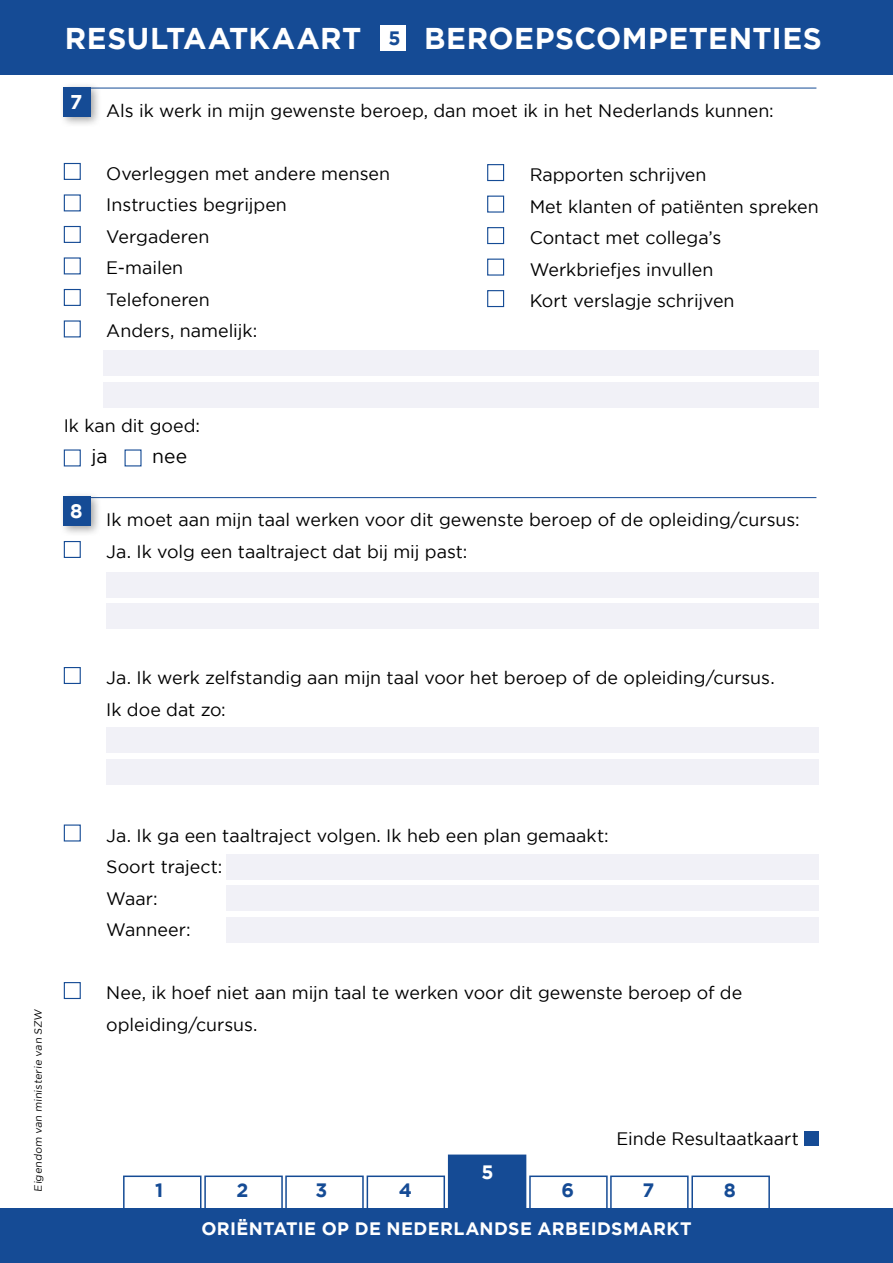
<style>
.page{position:relative;width:893px;height:1263px;background:#fff}
.page>*{position:absolute;margin:0;border:0;box-sizing:border-box;transform-origin:0 0}
.t1{font:700 30px "Gotham";letter-spacing:.015em;color:#fff}
.t2{font:19.5px "Gotham";color:#000}
.t3{font:700 19.35px "Gotham";color:#154b95}
.t4{font:700 19.35px "Gotham";color:#fff}
.t5{font:18px/31.5px "Gotham";color:#000}
.t6{font:700 18px "Gotham";letter-spacing:.02em;color:#fff}
.t7{font:10.5px "Gotham";color:#000}
</style>
<div class="page">
<div style="left:103px;top:350px;width:716px;height:26px;background:#f1f1f7"></div>
<div style="left:103px;top:382px;width:716px;height:25px;background:#f1f1f7"></div>
<div style="left:106px;top:572px;width:713px;height:25px;background:#f1f1f7"></div>
<div style="left:106px;top:603px;width:713px;height:26px;background:#f1f1f7"></div>
<div style="left:106px;top:728px;width:713px;height:25px;background:#f1f1f7"></div>
<div style="left:227px;top:854px;width:592px;height:25px;background:#f1f1f7"></div>
<div style="left:227px;top:885px;width:592px;height:26px;background:#f1f1f7"></div>
<div style="left:227px;top:917px;width:592px;height:25px;background:#f1f1f7"></div>
<div style="left:106px;top:759px;width:713px;height:25px;background:#f1f1f7"></div>
<div style="left:204px;top:1175px;width:79px;height:51px;border:2px solid #154b95"></div>
<div style="left:285px;top:1175px;width:79px;height:51px;border:2px solid #154b95"></div>
<div style="left:367px;top:1175px;width:78px;height:51px;border:2px solid #154b95"></div>
<div style="left:529px;top:1175px;width:79px;height:51px;border:2px solid #154b95"></div>
<div style="left:610px;top:1175px;width:79px;height:51px;border:2px solid #154b95"></div>
<div style="left:691px;top:1175px;width:79px;height:51px;border:2px solid #154b95"></div>
<div style="left:448px;top:1154px;width:78px;height:72px;background:#154b95;border:2px solid #154b95"></div>
<div style="left:123px;top:1175px;width:78px;height:51px;border:2px solid #154b95"></div>
<div style="left:804px;top:1131px;width:15px;height:14px;background:#154b95"></div>
<div style="left:0;top:1209px;width:893px;height:54px;background:#154b95"></div>
<div style="left:0;top:0;width:893px;height:74px;background:#154b95"></div>
<div style="left:381px;top:26px;width:25px;height:25px;background:#fff"></div>
<hr style="left:64px;top:88px;width:752px;height:1px;background:#154b95">
<div style="left:59px;top:82px;width:44px;height:46px;background:#000;opacity:.35"></div>
<div style="left:64px;top:87px;width:27px;height:30px;background:#154b95"></div>
<div style="left:64px;top:163px;width:17px;height:17px;border:1px solid #154b95"></div>
<div style="left:64px;top:194px;width:17px;height:17px;border:1px solid #154b95"></div>
<div style="left:64px;top:226px;width:17px;height:17px;border:1px solid #154b95"></div>
<div style="left:64px;top:257px;width:17px;height:17px;border:1px solid #154b95"></div>
<div style="left:64px;top:289px;width:17px;height:17px;border:1px solid #154b95"></div>
<div style="left:64px;top:320px;width:17px;height:17px;border:1px solid #154b95"></div>
<div style="left:64px;top:449px;width:17px;height:17px;border:1px solid #154b95"></div>
<hr style="left:64px;top:497px;width:752px;height:1px;background:#154b95">
<div style="left:59px;top:491px;width:44px;height:46px;background:#000;opacity:.35"></div>
<div style="left:64px;top:496px;width:27px;height:30px;background:#154b95"></div>
<div style="left:64px;top:541px;width:17px;height:17px;border:1px solid #154b95"></div>
<div style="left:64px;top:667px;width:17px;height:17px;border:1px solid #154b95"></div>
<div style="left:64px;top:824px;width:17px;height:17px;border:1px solid #154b95"></div>
<div style="left:64px;top:982px;width:17px;height:17px;border:1px solid #154b95"></div>
<div style="left:487px;top:164px;width:17px;height:17px;border:1px solid #154b95"></div>
<div style="left:487px;top:196px;width:17px;height:17px;border:1px solid #154b95"></div>
<div style="left:487px;top:227px;width:17px;height:17px;border:1px solid #154b95"></div>
<div style="left:487px;top:259px;width:17px;height:17px;border:1px solid #154b95"></div>
<div style="left:487px;top:290px;width:17px;height:17px;border:1px solid #154b95"></div>
<h1 class="t1" style="left:65px;top:21px;width:298px">RESULTAATKAART</h1>
<h1 class="t1" style="left:424px;top:21px;width:399px">BEROEPSCOMPETENTIES</h1>
<p class="t3" style="left:388px;top:27px;width:14px">5</p>
<p class="t5" style="left:70px;top:95px;width:705px"><sup>7</sup> Als ik werk in mijn gewenste beroep, dan moet ik in het Nederlands kunnen:</p>
<p class="t5" style="left:106px;top:158px;width:285px">Overleggen met andere mensen<br>Instructies begrijpen<br>Vergaderen<br>E-mailen<br>Telefoneren<br>Anders, namelijk:</p>
<p class="t5" style="left:530px;top:159px;width:290px">Rapporten schrijven<br>Met klanten of patiënten spreken<br>Contact met collega’s<br>Werkbriefjes invullen<br>Kort verslagje schrijven</p>
<p class="t5" style="left:64px;top:410px;width:138px">Ik kan dit goed:</p>
<p class="t2" style="left:91px;top:446px;width:18px">ja</p>
<p class="t2" style="left:152px;top:446px;width:36px">nee</p>
<p class="t5" style="left:106px;top:504px;width:695px;text-indent:-36px"><sup>8</sup> Ik moet aan mijn taal werken voor dit gewenste beroep of de opleiding/cursus:<br>Ja. Ik volg een taaltraject dat bij mij past:</p>
<p class="t5" style="left:106px;top:662px;width:670px">Ja. Ik werk zelfstandig aan mijn taal voor het beroep of de opleiding/cursus.<br>Ik doe dat zo:</p>
<p class="t7" style="left:32px;top:1191px;width:185px;rotate:-90deg">Eigendom van ministerie van SZW</p>
<p class="t5" style="left:106px;top:819px;width:504px">Ja. Ik ga een taaltraject volgen. Ik heb een plan gemaakt:<br>Soort traject:<br>Waar:<br>Wanneer:</p>
<p class="t5" style="left:106px;top:977px;width:638px">Nee, ik hoef niet aan mijn taal te werken voor dit gewenste beroep of de opleiding/cursus.</p>
<p class="t4" style="left:481px;top:1160px;width:14px">5</p>
<p class="t5" style="left:617px;top:1123px;width:184px">Einde Resultaatkaart</p>
<p class="t3" style="left:155px;top:1179px;width:10px">1</p>
<p class="t3" style="left:236px;top:1179px;width:13px">2</p>
<p class="t3" style="left:315px;top:1179px;width:13px">3</p>
<p class="t3" style="left:399px;top:1179px;width:15px">4</p>
<p class="t3" style="left:561px;top:1179px;width:14px">6</p>
<p class="t3" style="left:642px;top:1179px;width:13px">7</p>
<p class="t3" style="left:724px;top:1179px;width:14px">8</p>
<p class="t6" style="left:201px;top:1218px;width:492px">ORIËNTATIE OP DE NEDERLANDSE ARBEIDSMARKT</p>
</div>
